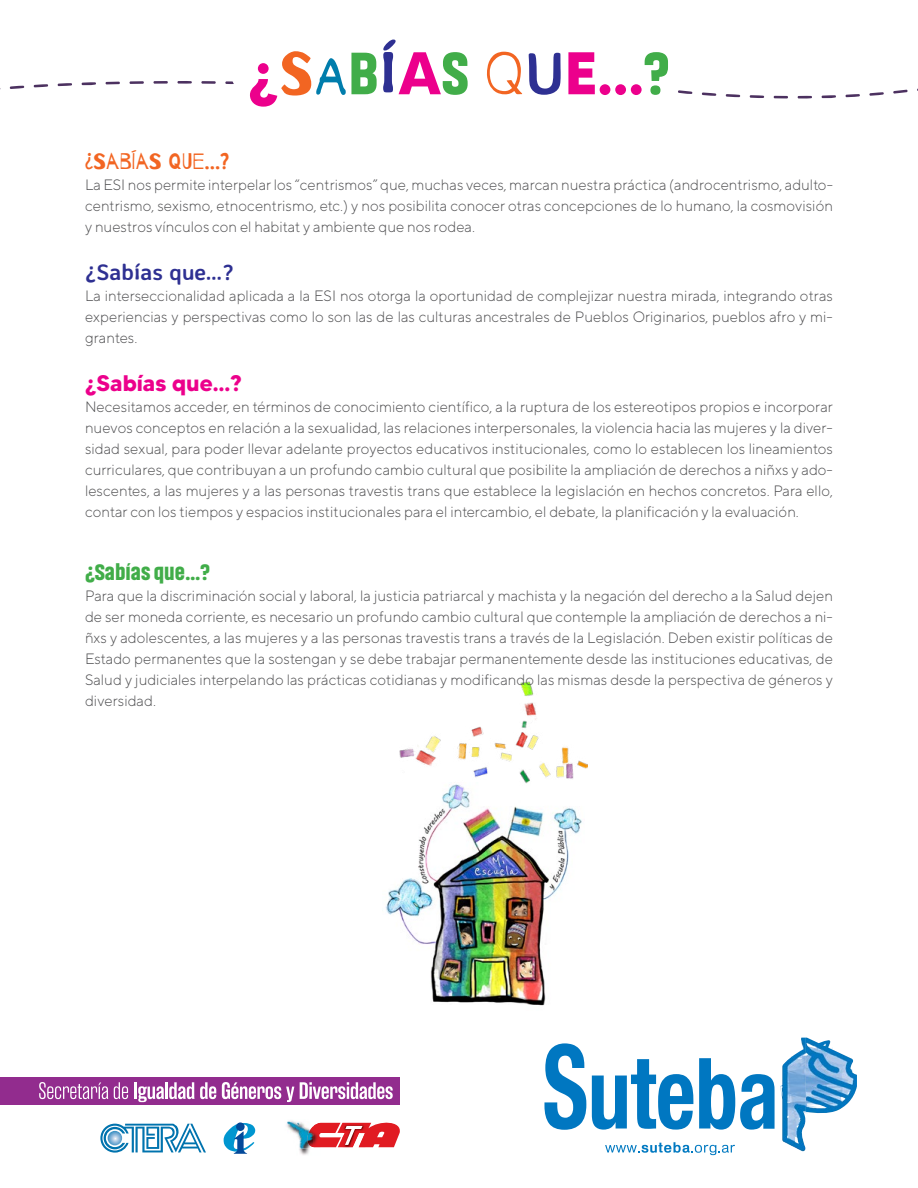
<style>
.page{position:relative;width:918px;height:1188px;background:#fff}
.page>*{position:absolute;margin:0;border:0;box-sizing:border-box;transform-origin:0 0}
.t1{font:700 60px "MADETOMMY";color:#ec008c}
.t2{font:22.5px "Barrio";color:#f26522}
.t3{font:700 22.5px "Averia Sans Libre";color:#2e3092}
.t4{font:700 22.5px "MADETOMMY";color:#ec008c}
.t5{font:900 22.5px "Akhand";color:#41ad49}
.t6{font:300 15px/21px "TT Norms";color:#4d4d4f;text-align:justify}
.s1{font-family:"Barrio";font-weight:400;color:#f26522}
.s2{font-family:"Dekko";font-weight:400;color:#007dac}
.s3{font-family:"Akhand";font-weight:900;color:#41ad49}
.s4{font-family:"Averia Sans Libre";color:#2e3092}
</style>
<div class="page">
<svg style="left:678px;top:88px;width:240px;height:11px"></svg>
<svg style="left:0;top:81px;width:234px;height:9px"></svg>
<img style="left:385px;top:801px;width:197px;height:205px">
<svg style="left:224px;top:1123px;width:31px;height:31px"></svg>
<div style="left:236px;top:1122px;width:9px;height:9px;background:#03499a;border-radius:50%"></div>
<svg style="left:100px;top:1124px;width:106px;height:29px"></svg>
<svg style="left:108px;top:1131px;width:14px;height:14px"></svg>
<svg style="left:605px;top:1142px;width:130px;height:13px"></svg>
<svg style="left:544px;top:1043px;width:42px;height:87px"></svg>
<svg style="left:592px;top:1059px;width:101px;height:71px"></svg>
<svg style="left:699px;top:1058px;width:76px;height:72px"></svg>
<img style="left:287px;top:1121px;width:34px;height:34px">
<img style="left:287px;top:1122px;width:26px;height:27px">
<img style="left:343px;top:1147px;width:23px;height:1px">
<svg style="left:301px;top:1121px;width:99px;height:26px"></svg>
<div style="left:0;top:1077px;width:400px;height:28px;background:#922c8e"></div>
<svg style="left:39px;top:1082px;width:69px;height:17px"></svg>
<svg style="left:114px;top:1082px;width:14px;height:17px"></svg>
<hr style="left:134px;top:1082px;width:3px;height:17px;background:#fff">
<svg style="left:138px;top:1082px;width:78px;height:20px"></svg>
<svg style="left:222px;top:1082px;width:72px;height:20px"></svg>
<svg style="left:300px;top:1082px;width:93px;height:17px"></svg>
<img style="left:780px;top:1038px;width:26px;height:113px">
<img style="left:806px;top:1038px;width:51px;height:76px">
<img style="left:400px;top:681px;width:187px;height:120px">
<h1 class="t1" style="left:248px;top:36px;width:423px">¿<span class="s1">S</span><span class="s2">A</span><span class="s3">B</span><span class="s4">Í</span>A<span class="s3">S</span> <span class="s1">Q</span><span class="s4">U</span>E…<span class="s3">?</span></h1>
<h2 class="t2" style="left:85px;top:149px;width:146px">¿SABÍAS QUE…?</h2>
<p class="t6" style="left:85px;top:174px;width:749px">La ESI nos permite interpelar los “centrismos” que, muchas veces, marcan nuestra práctica (androcentrismo, adulto&shy;centrismo, sexismo, etnocentrismo, etc.) y nos posibilita conocer otras concepciones de lo humano, la cosmovisión y nuestros vínculos con el habitat y ambiente que nos rodea.</p>
<h2 class="t3" style="left:85px;top:257px;width:150px">¿Sabías que…?</h2>
<p class="t6" style="left:85px;top:285px;width:749px">La interseccionalidad aplicada a la ESI nos otorga la oportunidad de complejizar nuestra mirada, integrando otras experiencias y perspectivas como lo son las de las culturas ancestrales de Pueblos Originarios, pueblos afro y mi&shy;grantes.</p>
<h2 class="t4" style="left:85px;top:369px;width:158px">¿Sabías que…?</h2>
<p class="t6" style="left:85px;top:396px;width:749px">Necesitamos acceder, en términos de conocimiento científico, a la ruptura de los estereotipos propios e incorporar nuevos conceptos en relación a la sexualidad, las relaciones interpersonales, la violencia hacia las mujeres y la diver&shy;sidad sexual, para poder llevar adelante proyectos educativos institucionales, como lo establecen los lineamientos curriculares, que contribuyan a un profundo cambio cultural que posibilite la ampliación de derechos a niñxs y ado&shy;lescentes, a las mujeres y a las personas travestis trans que establece la legislación en hechos concretos. Para ello, contar con los tiempos y espacios institucionales para el intercambio, el debate, la planificación y la evaluación.</p>
<h2 class="t5" style="left:85px;top:560px;width:127px">¿Sabías que…?</h2>
<p class="t6" style="left:85px;top:585px;width:749px">Para que la discriminación social y laboral, la justicia patriarcal y machista y la negación del derecho a la Salud dejen de ser moneda corriente, es necesario un profundo cambio cultural que contemple la ampliación de derechos a ni&shy;ñxs y adolescentes, a las mujeres y a las personas travestis trans a través de la Legislación. Deben existir políticas de Estado permanentes que la sostengan y se debe trabajar permanentemente desde las instituciones educativas, de Salud y judiciales interpelando las prácticas cotidianas y modificando las mismas desde la perspectiva de géneros y diversidad.</p>
</div>
